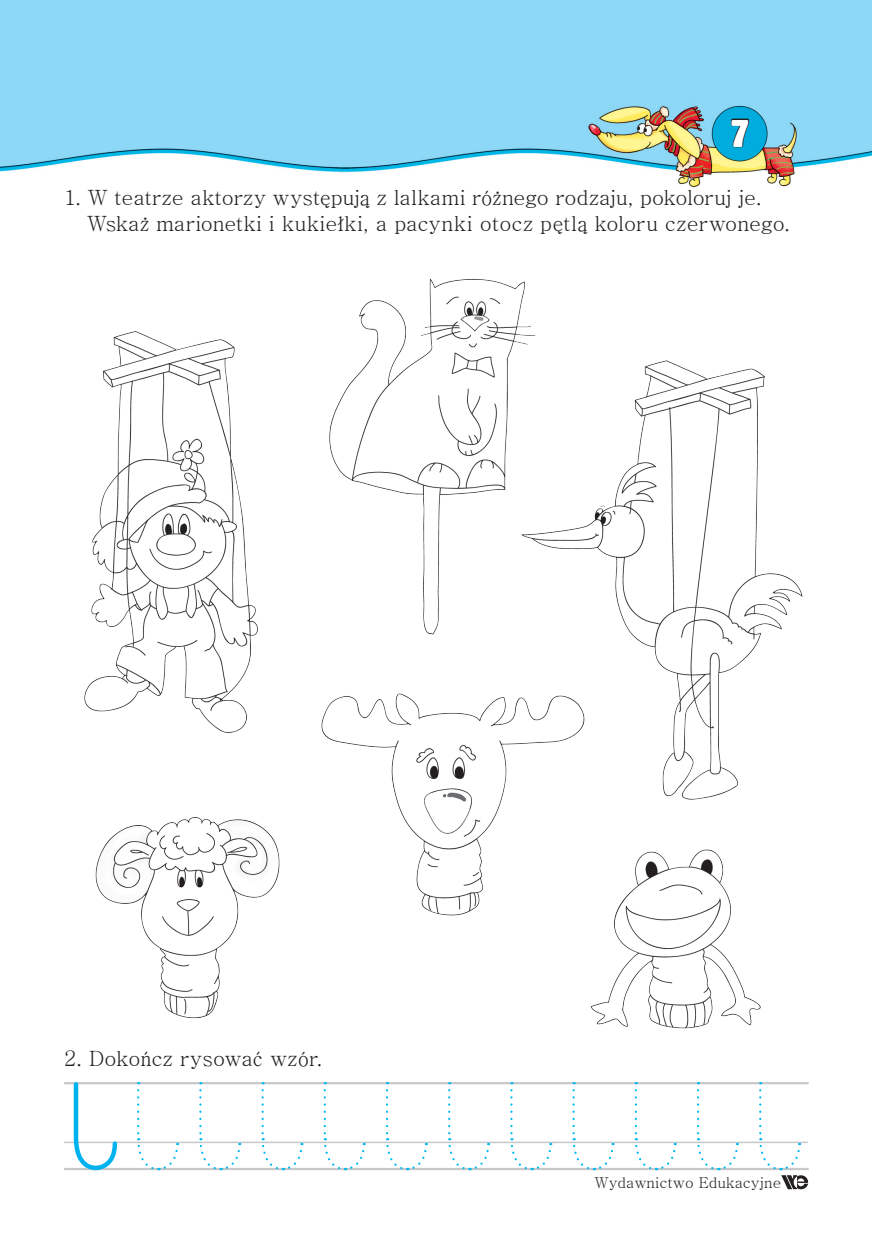
<style>
.page{position:relative;width:872px;height:1234px;background:#fff}
.page>*{position:absolute;margin:0;border:0;box-sizing:border-box;transform-origin:0 0}
.t1{font:37.5px "Gothic 821 Cn EU";color:#fff;scale:1.25 1}
.t2{font:21px/25.2px "Batang";letter-spacing:-.01em;color:#231f20}
.t3{font:15px "Batang";color:#231f20}
</style>
<div class="page">
<img style="left:0;top:0;width:872px;height:188px">
<svg style="left:729px;top:117px;width:21px;height:31px"></svg>
<img style="left:84px;top:278px;width:719px;height:751px">
<hr style="left:65px;top:1141px;width:742px;height:1px;background:#c7c8ca">
<hr style="left:65px;top:1081px;width:742px;height:3px;background:#c7c8ca">
<hr style="left:65px;top:1167px;width:742px;height:2px;background:#c7c8ca">
<svg style="left:71px;top:766px;width:48px;height:405px"></svg>
<svg style="left:136px;top:1081px;width:43px;height:90px"></svg>
<svg style="left:198px;top:1081px;width:43px;height:90px"></svg>
<svg style="left:260px;top:1081px;width:43px;height:90px"></svg>
<svg style="left:322px;top:1081px;width:44px;height:90px"></svg>
<svg style="left:385px;top:1081px;width:43px;height:90px"></svg>
<svg style="left:447px;top:1081px;width:43px;height:90px"></svg>
<svg style="left:509px;top:1081px;width:43px;height:90px"></svg>
<svg style="left:571px;top:1081px;width:43px;height:90px"></svg>
<svg style="left:633px;top:1081px;width:44px;height:90px"></svg>
<svg style="left:696px;top:1081px;width:43px;height:90px"></svg>
<svg style="left:758px;top:1081px;width:50px;height:107px"></svg>
<h1 class="t1" style="left:729px;top:110px;width:18px">7</h1>
<p class="t2" style="left:87px;top:185px;width:704px;text-indent:-23px">1. W teatrze aktorzy występują z lalkami różnego rodzaju, pokoloruj je.<br>Wskaż marionetki i kukiełki, a pacynki otocz pętlą koloru czerwonego.</p>
<p class="t2" style="left:64px;top:1045px;width:260px">2. Dokończ rysować wzór.</p>
<p class="t3" style="left:594px;top:1174px;width:188px">Wydawnictwo Edukacyjne</p>
</div>
